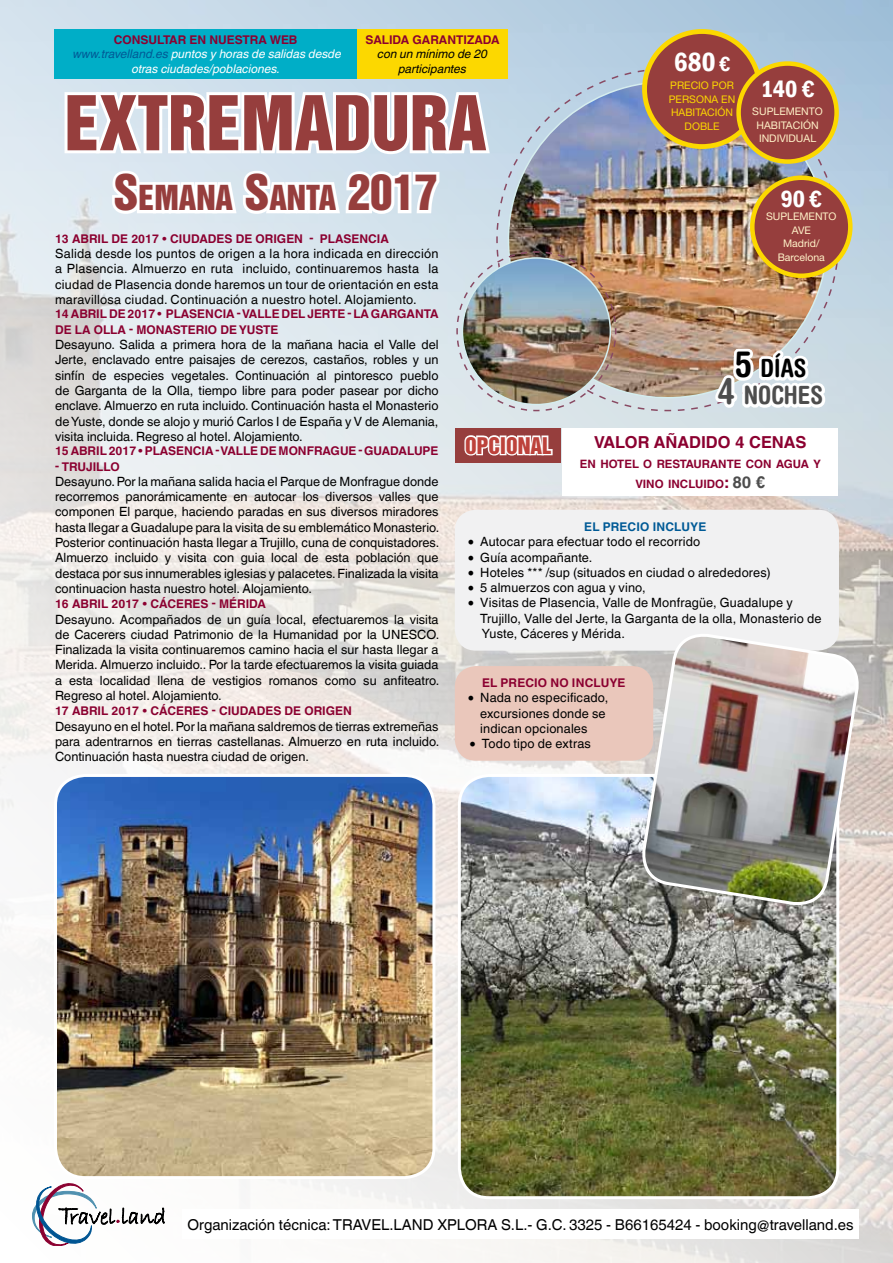
<style>
.page{position:relative;width:893px;height:1263px;background:#fff}
.page>*{position:absolute;margin:0;border:0;box-sizing:border-box;transform-origin:0 0}
.t1{font:69px "Helvetica Inserat LT Std";color:#963e3d}
.t2{font:31.5px "Helvetica Inserat LT Std";color:#963e3d}
.t3{font:600 condensed 27px "Franklin Gothic";color:#fff}
.t4{font:700 condensed 25.2px/27px "Helvetica Rounded LT Std";color:#4d4d4d;text-align:center}
.t5{font:600 condensed 24px "Franklin Gothic";color:#fff}
.t6{font:21px "Helvetica Inserat LT Std";color:#bd423b}
.t7{font:700 16.5px "Helvetica World";color:#8b0030}
.t8{font:15px "Helvetica World";color:#000}
.t9{font:12.75px/15.3px "Helvetica World";letter-spacing:.01em;color:#000;text-align:justify}
.t10{font:700 12px/15.3px "Helvetica World";color:#8b0030}
.t11{font:italic 12px "Helvetica World";color:#fff}
.t12{font:italic 12px/14.4px "Helvetica World";color:#000;text-align:center}
.t13{font:700 12px "Helvetica World";letter-spacing:.015em;color:#005a96}
.t14{font:700 11.55px/19.8px "Helvetica World";color:#8b0030;text-align:center}
.t15{font:10.5px/13.5px "Helvetica Neue LT Std";color:#fff2c8}
.t16{font:10.5px/13.5px "Helvetica Neue LT Std";color:#fcd800;text-align:center}
.s1{color:#005a96}
.s2{font-size:21px}
.s3{font-size:45px}
.s4{font-size:36px;color:#000}
.s5{color:#000}
.s6{font-size:36px}
.s7{font-size:16.5px}
.s8{font-size:16.5px;color:#4d4d4d}
.s9{font-family:"Minion Pro";font-size:18px}
</style>
<div class="page">
<img style="left:0;top:0;width:893px;height:1263px">
<img style="left:459px;top:775px;width:379px;height:423px">
<div style="left:458px;top:774px;width:381px;height:425px;border:3px solid #fff;border-radius:30px"></div>
<div style="left:455px;top:510px;width:384px;height:141px;background:#f1f1f2;border-radius:21px"></div>
<img style="left:663px;top:132px;width:10px;height:263px">
<div style="left:644px;top:31px;width:116px;height:116px;background:#963e3d;border-radius:50%"></div>
<img style="left:673px;top:68px;width:167px;height:522px">
<div style="left:455px;top:666px;width:198px;height:95px;background:#eac7bb;border-radius:21px"></div>
<img style="left:639px;top:631px;width:223px;height:277px">
<svg style="left:32px;top:1183px;width:133px;height:63px"></svg>
<div style="left:183px;top:1209px;width:676px;height:30px;background:#fff"></div>
<div style="left:562px;top:428px;width:276px;height:68px;background:#fff"></div>
<img style="left:62px;top:68px;width:601px;height:399px">
<div style="left:54px;top:29px;width:303px;height:50px;background:#00aec7"></div>
<div style="left:357px;top:29px;width:151px;height:50px;background:#fcd800"></div>
<img style="left:56px;top:775px;width:378px;height:402px">
<div style="left:54px;top:774px;width:381px;height:405px;border:3px solid #fff;border-radius:30px"></div>
<div style="left:752px;top:178px;width:98px;height:98px;background:#963e3d;border-radius:50%"></div>
<div style="left:750px;top:175px;width:102px;height:103px;border:4px solid #fcd800;border-radius:50%"></div>
<p class="t10" style="left:114px;top:32px;width:18px">CONSULTAR</p>
<p class="t10" style="left:190px;top:32px;width:30px">EN NUESTRA</p>
<p class="t10" style="left:270px;top:32px;width:20px">WEB</p>
<p class="t11" style="left:73px;top:47px;width:270px"><span class="s1">www.travelland.es</span> puntos y horas de salidas desde</p>
<p class="t11" style="left:132px;top:61px;width:150px">otras ciudades/poblaciones.</p>
<p class="t10" style="left:365px;top:32px;width:136px">SALIDA GARANTIZADA</p>
<p class="t12" style="left:378px;top:47px;width:111px">con un mínimo de 20 participantes</p>
<h3 class="t3" style="left:674px;top:44px;width:58px">680 <span class="s2">€</span></h3>
<h3 class="t5" style="left:761px;top:73px;width:55px">140 €</h3>
<p class="t16" style="left:669px;top:79px;width:68px">PRECIO POR<br>PERSONA EN<br>HABITACIÓN<br>DOBLE</p>
<h1 class="t1" style="left:65px;top:82px;width:423px">EXTREMADURA</h1>
<h2 class="t2" style="left:114px;top:179px;width:326px"><span class="s3">S</span>EMANA <span class="s3">S</span>ANTA <span class="s3">2017</span></h2>
<p class="t15" style="left:757px;top:105px;width:55px;text-indent:-4px">SUPLEMENTO<br>HABITACIÓN<br>INDIVID UAL</p>
<h3 class="t5" style="left:781px;top:183px;width:43px">90 €</h3>
<p class="t15" style="left:766px;top:210px;width:51px">SUPLEMENTO</p>
<p class="t15" style="left:792px;top:223px;width:21px">AVE</p>
<p class="t15" style="left:783px;top:237px;width:38px">MADRID/</p>
<p class="t15" style="left:778px;top:250px;width:49px">BARCELONA</p>
<p class="t10" style="left:55px;top:231px;width:335px">13 ABRIL DE 2017 • CIUDADES DE ORIGEN - PLASENCIA</p>
<p class="t9" style="left:55px;top:246px;width:385px">Salida desde los puntos de origen a la hora indicada en dirección a Plasencia. Almuerzo en ruta incluido, continuaremos hasta la ciudad de Plasencia donde haremos un tour de orientación en esta maravillosa ciudad. Continuación a nuestro hotel. Alojamiento.</p>
<p class="t10" style="left:55px;top:307px;width:385px">14 ABRIL DE 2017 • PLASENCIA - VALLE DEL JERTE - LA GARGANTA<br>DE LA OLLA - MONASTERIO DE YUSTE</p>
<p class="t9" style="left:55px;top:337px;width:385px">Desayuno. Salida a primera hora de la mañana hacia el Valle del Jerte, enclavado entre paisajes de cerezos, castaños, robles y un sinfín de especies vegetales. Continuación al pintoresco pueblo de Garganta de la Olla, tiempo libre para poder pasear por dicho enclave. Almuerzo en ruta incluido. Continuación hasta el Monasterio de Yuste, donde se alojo y murió Carlos I de España y V de Alemania, visita incluida. Regreso al hotel. Alojamiento.</p>
<p class="t10" style="left:55px;top:443px;width:385px">15 ABRIL 2017 • PLASENCIA - VALLE DE MONFRAGUE - GUADALUPE</p>
<p class="t10" style="left:55px;top:459px;width:66px">- TRUJILLO</p>
<p class="t9" style="left:55px;top:474px;width:386px">Desayuno. Por la mañana salida hacia el Parque de Monfrague donde recorremos panorámicamente en autocar los diversos valles que componen El parque, haciendo paradas en sus diversos miradores hasta llegar a Guadalupe para la visita de su emblemático Monasterio.<br>Posterior continuación hasta llegar a Trujillo, cuna de conquistadores.<br>Almuerzo incluido y visita con guia local de esta población que destaca por sus innumerables iglesias y palacetes. Finalizada la visita continuacion hasta nuestro hotel. Alojamiento.</p>
<p class="t10" style="left:55px;top:596px;width:212px">16 ABRIL 2017 • CÁCERES - MÉRIDA</p>
<p class="t9" style="left:55px;top:611px;width:386px">Desayuno. Acompañados de un guía local, efectuaremos la visita de Cacerers ciudad Patrimonio de la Humanidad por la UNESCO.<br>Finalizada la visita continuaremos camino hacia el sur hasta llegar a Merida. Almuerzo incluido.. Por la tarde efectuaremos la visita guiada a esta localidad llena de vestigios romanos como su anfiteatro.<br>Regreso al hotel. Alojamiento.</p>
<p class="t10" style="left:55px;top:704px;width:298px">17 ABRIL 2017 • CÁCERES - CIUDADES DE ORIGEN</p>
<p class="t9" style="left:55px;top:719px;width:386px">Desayuno en el hotel. Por la mañana saldremos de tierras extremeñas para adentrarnos en tierras castellanas. Almuerzo en ruta incluido.<br>Continuación hasta nuestra ciudad de origen.</p>
<h3 class="t4" style="left:718px;top:354px;width:107px"><span class="s4">5</span> <span class="s5">DÍAS<br></span><span class="s6">4</span> NOCHES</h3>
<p class="t7" style="left:594px;top:433px;width:12px">VALOR</p>
<p class="t7" style="left:654px;top:433px;width:36px">AÑADIDO</p>
<p class="t7" style="left:735px;top:433px;width:27px">4 CENAS</p>
<p class="t14" style="left:580px;top:454px;width:242px">EN HOTEL O RESTAURANTE CON AGUA Y<br>VINO INCLUIDO<span class="s7">:</span> <span class="s8">80 €</span></p>
<h3 class="t6" style="left:465px;top:433px;width:88px">OPCIONAL</h3>
<p class="t13" style="left:584px;top:520px;width:123px">EL PRECIO INCLUYE</p>
<p class="t9" style="left:468px;top:534px;width:234px"><span class="s9">•</span> Autocar para efectuar todo el recorrido</p>
<p class="t9" style="left:468px;top:549px;width:126px"><span class="s9">•</span> Guía acompañante.</p>
<p class="t9" style="left:468px;top:565px;width:305px"><span class="s9">•</span> Hoteles *** /sup (situados en ciudad o alrededores)</p>
<p class="t9" style="left:468px;top:580px;width:180px"><span class="s9">•</span> 5 almuerzos con agua y vino,</p>
<p class="t9" style="left:480px;top:595px;width:343px;text-align:left;text-indent:-13px"><span class="s9">•</span> Visitas de Plasencia, Valle de Monfragüe, Guadalupe y<br>Trujillo, Valle del Jerte, la Garganta de la olla, Monasterio de<br>Yuste, Cáceres y Mérida.</p>
<p class="t10" style="left:482px;top:675px;width:145px">EL PRECIO NO INCLUYE</p>
<p class="t9" style="left:480px;top:690px;width:130px;text-align:left;text-indent:-13px"><span class="s9">•</span> Nada no especificado, excursiones donde se indican opcionales</p>
<p class="t9" style="left:469px;top:736px;width:123px"><span class="s9">•</span> Todo tipo de extras</p>
<p class="t8" style="left:188px;top:1216px;width:668px">Organización técnica: TRAVEL.LAND XPLORA S.L.- G.C. 3325 - B66165424 - booking@travelland.es</p>
</div>
